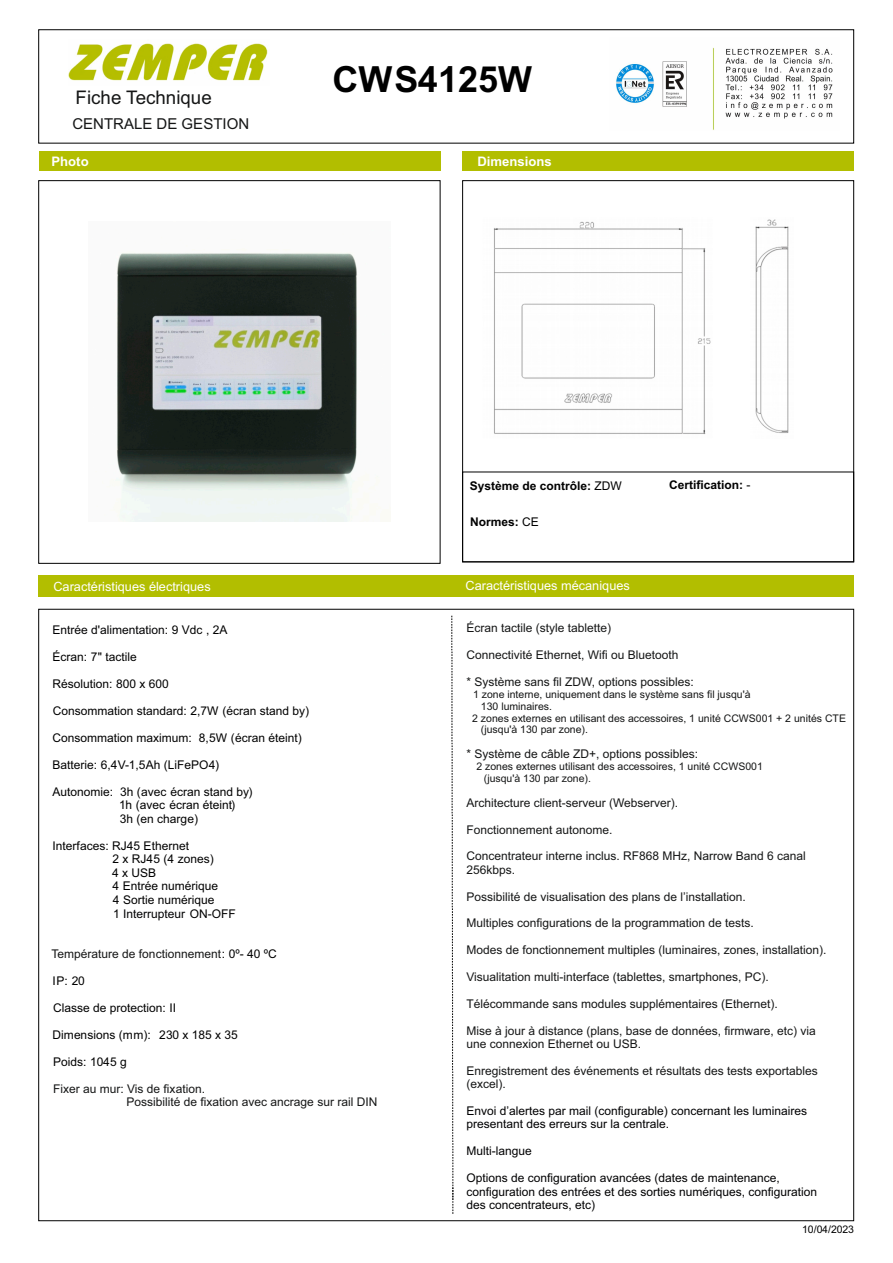
<style>
.page{position:relative;width:893px;height:1263px;background:#fff}
.page>*{position:absolute;margin:0;border:0;box-sizing:border-box;transform-origin:0 0}
.t1{font:700 36px "Arial";color:#000}
.t2{font:18.75px "Arial";color:#151616}
.t3{font:15px "Arial";color:#151616}
.t4{font:700 13.2px "Arial";color:#fff}
.t5{font:12.75px "Arial";color:#fff}
.t6{font:12px/13.4px "Arial";color:#151616}
.t7{font:12px/13.5px "Arial";color:#000}
.t8{font:12px/13.4px "Arial";color:#000002}
.t9{font:700 12px "Arial";color:#000}
.t10{font:10.5px/11.7px "Arial";color:#151616}
.t11{font:10.5px "Arial";color:#000}
.s1{font-weight:400}
.s2{color:#000}
</style>
<div class="page">
<div style="left:38px;top:29px;width:816px;height:115px;border:1px solid #000"></div>
<div style="left:38px;top:180px;width:402px;height:384px;border:1px solid #000"></div>
<div style="left:462px;top:180px;width:392px;height:382px;border:1px solid #000"></div>
<div style="left:39px;top:576px;width:815px;height:21px;background:#b2be00"></div>
<div style="left:462px;top:152px;width:392px;height:19px;background:#b2be00"></div>
<div style="left:39px;top:152px;width:402px;height:19px;background:#b2be00"></div>
<img style="left:115px;top:253px;width:263px;height:269px">
<img style="left:493px;top:221px;width:218px;height:213px">
<img style="left:755px;top:219px;width:34px;height:214px">
<img style="left:616px;top:47px;width:217px;height:83px">
<img style="left:68px;top:43px;width:200px;height:38px">
<svg style="left:452px;top:616px;width:2px;height:598px"></svg>
<h2 class="t2" style="left:76px;top:91px;width:138px">Fiche Technique</h2>
<h1 class="t1" style="left:333px;top:66px;width:201px">CWS4125W</h1>
<p class="t3" style="left:73px;top:118px;width:178px">CENTRALE DE GESTION</p>
<p class="t4" style="left:52px;top:157px;width:39px">Photo</p>
<p class="t4" style="left:477px;top:156px;width:76px">Dimensions</p>
<p class="t9" style="left:470px;top:481px;width:154px">Système de contrôle: <span class="s1">ZDW</span></p>
<p class="t9" style="left:669px;top:480px;width:83px">Certification: <span class="s1">-</span></p>
<p class="t5" style="left:53px;top:581px;width:159px">Caractéristiques électriques</p>
<p class="t8" style="left:52px;top:624px;width:177px">Entrée d'alimentation<span class="s2">: 9 Vdc , 2A</span></p>
<p class="t7" style="left:53px;top:651px;width:86px">Écran: 7" tactile</p>
<p class="t7" style="left:53px;top:678px;width:118px">Résolution: 800 x 600</p>
<p class="t7" style="left:53px;top:705px;width:258px">Consommation standard: 2,7W (écran stand by)</p>
<p class="t7" style="left:53px;top:732px;width:251px">Consommation maximum: 8,5W (écran éteint)</p>
<p class="t7" style="left:52px;top:759px;width:168px">Batterie: 6,4V-1,5Ah (LiFePO4)</p>
<p class="t7" style="left:119px;top:786px;width:135px;text-indent:-67px">Autonomie: 3h (avec écran stand by)<br>1h (avec écran éteint)<br>3h (en charge)</p>
<p class="t7" style="left:112px;top:840px;width:107px;text-indent:-60px">Interfaces: RJ45 Ethernet<br>2 x RJ45 (4 zones)<br>4 x USB<br>4 Entrée numérique<br>4 Sortie numérique</p>
<p class="t8" style="left:113px;top:908px;width:124px"><span class="s2">1</span> Interrupteur <span class="s2">ON-OFF</span></p>
<p class="t6" style="left:52px;top:948px;width:227px">Température de fonctionnement<span class="s2">: 0º- 40 ºC</span></p>
<p class="t7" style="left:52px;top:975px;width:34px">IP: 20</p>
<p class="t7" style="left:53px;top:1002px;width:124px">Classe de protection: II</p>
<p class="t7" style="left:52px;top:1029px;width:187px">Dimensions (mm): 230 x 185 x 35</p>
<p class="t7" style="left:53px;top:1056px;width:75px">Poids: 1045 g</p>
<p class="t6" style="left:127px;top:1083px;width:252px;text-indent:-73px">Fixer au mur: Vis de fixation.<br>Possibilité de fixation avec ancrage sur rail DIN</p>
<p class="t9" style="left:470px;top:517px;width:70px">Normes: <span class="s1">CE</span></p>
<p class="t5" style="left:465px;top:581px;width:166px">Caractéristiques mécaniques</p>
<p class="t6" style="left:466px;top:623px;width:146px">Écran tactile (style tablette)</p>
<p class="t6" style="left:466px;top:649px;width:214px">Connectivité Ethernet, Wifi ou Bluetooth</p>
<p class="t6" style="left:466px;top:676px;width:229px">* Système sans fil ZDW, options possibles:</p>
<p class="t10" style="left:473px;top:689px;width:279px">1 zone interne, uniquement dans le système sans fil jusqu'à</p>
<p class="t10" style="left:481px;top:701px;width:73px">130 luminaires.</p>
<p class="t10" style="left:472px;top:713px;width:375px">2 zones externes en utilisant des accessoires, 1 unité CCWS001 + 2 unités CTE</p>
<p class="t10" style="left:481px;top:725px;width:109px">(jusqu'à 130 par zone).</p>
<p class="t6" style="left:466px;top:748px;width:233px">* Système de câble ZD+, options possibles:</p>
<p class="t10" style="left:484px;top:761px;width:281px;text-indent:-8px">2 zones externes utilisant des accessoires, 1 unité CCWS001 (jusqu'à 130 par zone).</p>
<p class="t6" style="left:466px;top:797px;width:213px">Architecture client-serveur (Webserver).</p>
<p class="t6" style="left:466px;top:824px;width:148px">Fonctionnement autonome.</p>
<p class="t6" style="left:466px;top:850px;width:341px">Concentrateur interne inclus. RF868 MHz, Narrow Band 6 canal<br>256kbps.</p>
<p class="t6" style="left:466px;top:891px;width:281px">Possibilité de visualisation des plans de l’installation.</p>
<p class="t6" style="left:466px;top:917px;width:289px">Multiples configurations de la programmation de tests.</p>
<p class="t6" style="left:466px;top:944px;width:362px">Modes de fonctionnement multiples (luminaires, zones, installation).</p>
<p class="t6" style="left:466px;top:971px;width:304px">Visualitation multi-interface (tablettes, smartphones, PC).</p>
<p class="t6" style="left:466px;top:998px;width:313px">Télécommande sans modules supplémentaires (Ethernet).</p>
<p class="t6" style="left:466px;top:1025px;width:351px">Mise à jour à distance (plans, base de données, firmware, etc) via une connexion Ethernet ou USB.</p>
<p class="t6" style="left:466px;top:1065px;width:353px">Enregistrement des événements et résultats des tests exportables (excel).</p>
<p class="t8" style="left:466px;top:1105px;width:342px">Envoi d’alertes par mail (configurable) concernant les luminaires presentant des erreurs sur la centrale.</p>
<p class="t8" style="left:466px;top:1145px;width:67px">Multi-langue</p>
<p class="t8" style="left:466px;top:1172px;width:352px">Options de configuration avancées (dates de maintenance, configuration des entrées et des sorties numériques, configuration des concentrateurs, etc)</p>
<p class="t11" style="left:802px;top:1225px;width:54px">10/04/2023</p>
</div>
